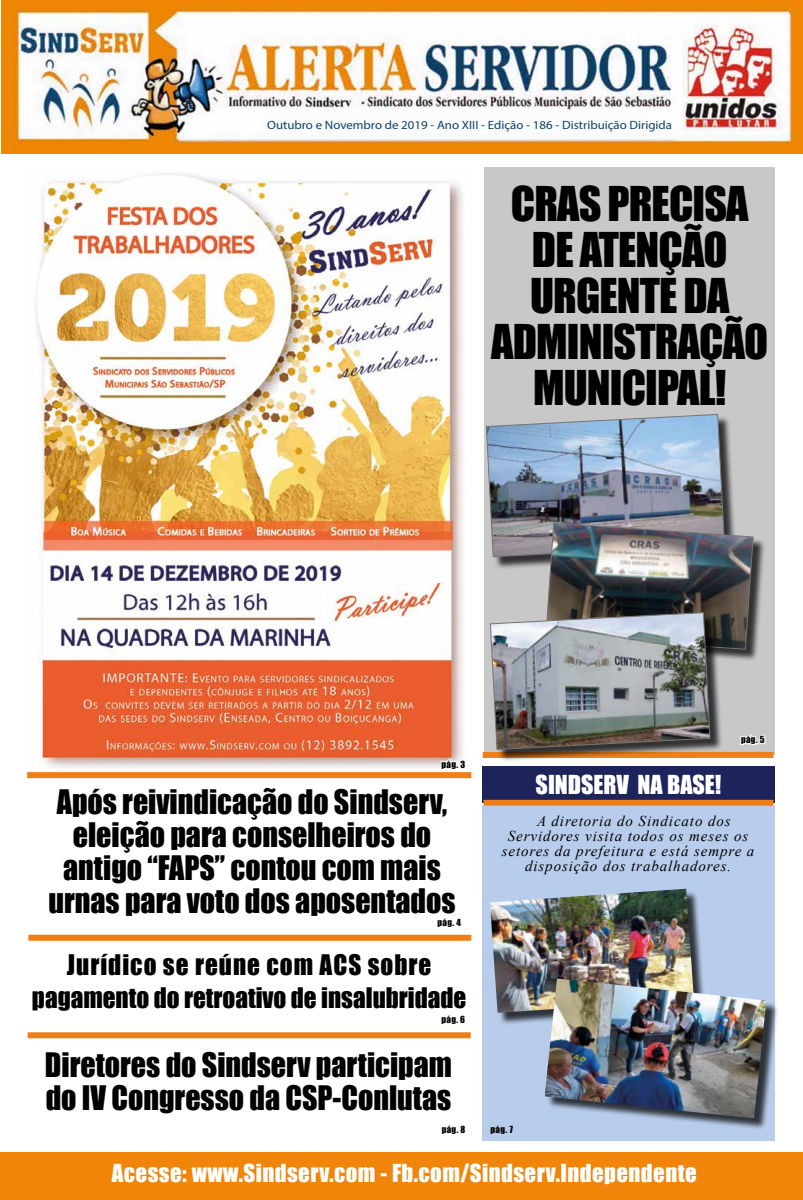
<style>
.page{position:relative;width:803px;height:1200px;background:#fff}
.page>*{position:absolute;margin:0;border:0;box-sizing:border-box;transform-origin:0 0}
.t1{font:44px/46px "Impact";letter-spacing:-.02em;color:#000;text-align:center}
.t2{font:31px/33px "Impact";color:#000;text-align:center}
.t3{font:26px/33px "Impact";color:#000;text-align:center}
.t4{font:24px "Impact";color:#fff}
.t5{font:22.8px "Impact";letter-spacing:.02em;color:#fff}
.t6{font:italic 15px "Times New Roman";letter-spacing:.06em;color:#000}
.t7{font:12px "Myriad Pro";color:#0a416b;scale:1.07 1}
.t8{font:9px "Impact";letter-spacing:.04em;color:#000}
</style>
<div class="page">
<div style="left:484px;top:168px;width:290px;height:586px;background:#c8c8c8"></div>
<img style="left:35px;top:173px;width:428px;height:595px">
<div style="left:482px;top:806px;width:292px;height:334px;background:#b8cdec"></div>
<div style="left:482px;top:766px;width:292px;height:36px;background:#1d235b"></div>
<div style="left:483px;top:799px;width:290px;height:6px;background:#ef7e16"></div>
<img style="left:1px;top:0;width:801px;height:154px">
<div style="left:28px;top:934px;width:443px;height:6px;background:#ef7e16"></div>
<svg style="left:28px;top:1032px;width:442px;height:5px;background:#ef8522"></svg>
<svg style="left:439px;top:757px;width:24px;height:11px"></svg>
<div style="left:27px;top:772px;width:444px;height:6px;background:#ef7e16"></div>
<div style="left:482px;top:751px;width:291px;height:6px;background:#ef7e16"></div>
<div style="left:491px;top:614px;width:231px;height:148px;background:#000;opacity:.75"></div>
<img style="left:485px;top:414px;width:281px;height:336px">
<div style="left:491px;top:890px;width:214px;height:135px;background:#000;opacity:.75"></div>
<img style="left:490px;top:888px;width:203px;height:124px">
<div style="left:546px;top:980px;width:232px;height:150px;background:#000;opacity:.75"></div>
<img style="left:544px;top:978px;width:222px;height:140px">
<div style="left:0;top:1151px;width:802px;height:47px;background:#f0850a"></div>
<p class="t7" style="left:267px;top:117px;width:380px">Outubro e Novembro de 2019 - Ano XIII - Edição - 186 - Distribuição Dirigida</p>
<h1 class="t1" style="left:491px;top:179px;width:278px">CRAS PRECISA<br>DE ATENÇÃO<br>URGENTE DA<br>ADMINISTRAÇÃO<br>MUNICIPAL!</h1>
<p class="t8" style="left:441px;top:757px;width:25px">pág. 3</p>
<p class="t2" style="left:48px;top:784px;width:408px">Após reivindicação do Sindserv, eleição para conselheiros do antigo “FAPS” contou com mais urnas para voto dos aposentados</p>
<p class="t3" style="left:32px;top:946px;width:436px">Jurídico se reúne com ACS sobre pagamento do retroativo de insalubridade</p>
<p class="t8" style="left:437px;top:915px;width:25px">pág. 4</p>
<p class="t8" style="left:441px;top:1011px;width:25px">pág. 6</p>
<p class="t2" style="left:45px;top:1047px;width:408px;text-align:left">Diretores do Sindserv participam do IV Congresso da CSP-Conlutas</p>
<p class="t8" style="left:441px;top:1122px;width:25px">pág. 8</p>
<p class="t8" style="left:740px;top:732px;width:25px">pág. 5</p>
<p class="t4" style="left:535px;top:766px;width:187px">SINDSERV NA BASE!</p>
<p class="t6" style="left:537px;top:810px;width:195px">A diretoria do Sindicato dos</p>
<p class="t6" style="left:507px;top:825px;width:242px">Servidores visita todos os meses os</p>
<p class="t6" style="left:501px;top:840px;width:254px">setores da prefeitura e está sempre a</p>
<p class="t6" style="left:525px;top:855px;width:207px">disposição dos trabalhadores.</p>
<p class="t8" style="left:490px;top:1122px;width:24px">pág. 7</p>
<p class="t5" style="left:112px;top:1154px;width:586px">Acesse: www.Sindserv.com - Fb.com/Sindserv.Independente</p>
</div>
